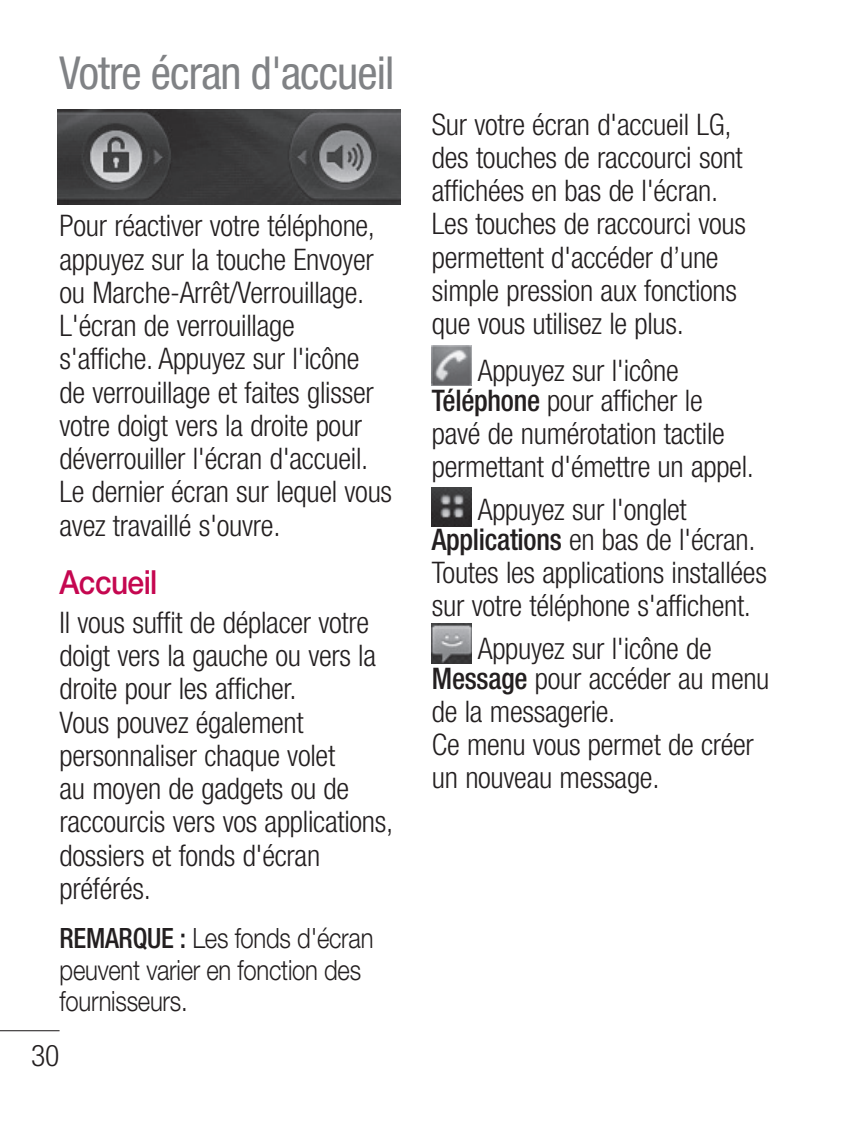
<style>
.page{position:relative;width:844px;height:1141px;background:#fff}
.page>*{position:absolute;margin:0;border:0;box-sizing:border-box;transform-origin:0 0}
.t1{font:condensed 45.5px "Helvetica Neue LT Pro";letter-spacing:-.02em;color:#808285}
.t2{font:500 33.25px "Helvetica Neue LT Pro";letter-spacing:-.02em;color:#c50750;scale:.9 1}
.t3{font:300 condensed 29.75px/33.2px "Helvetica Neue LT Pro";letter-spacing:-.01em;color:#231f20}
.t4{font:300 28px/31.5px "Helvetica Neue LT Pro";letter-spacing:-.01em;color:#231f20;scale:.85 1}
.s1{font-weight:500;font-stretch:condensed}
.s2{font-weight:500}
</style>
<div class="page">
<hr style="left:0;top:1030px;width:60px;height:1px;background:#231f20">
<img style="left:58px;top:109px;width:342px;height:96px">
<img style="left:432px;top:346px;width:39px;height:39px">
<img style="left:432px;top:487px;width:39px;height:40px">
<img style="left:432px;top:623px;width:39px;height:40px">
<h1 class="t1" style="left:60px;top:56px;width:336px">Votre écran d'accueil</h1>
<p class="t3" style="left:60px;top:212px;width:334px">Pour réactiver votre téléphone, appuyez sur la touche Envoyer ou Marche-Arrêt/Verrouillage.<br>L'écran de verrouillage s'affiche. Appuyez sur l'icône de verrouillage et faites glisser votre doigt vers la droite pour déverrouiller l'écran d'accueil.<br>Le dernier écran sur lequel vous avez travaillé s'ouvre.</p>
<p class="t2" style="left:60px;top:570px;width:110px">Accueil</p>
<p class="t3" style="left:60px;top:609px;width:335px">Il vous suffit de déplacer votre doigt vers la gauche ou vers la droite pour les afficher.<br>Vous pouvez également personnaliser chaque volet<br>au moyen de gadgets ou de raccourcis vers vos applications, dossiers et fonds d'écran préférés.</p>
<p class="t4" style="left:60px;top:925px;width:371px"><span class="s1">REMARQUE :</span> Les fonds d'écran peuvent varier en fonction des fournisseurs.</p>
<p class="t3" style="left:31px;top:1041px;width:30px">30</p>
<p class="t3" style="left:432px;top:110px;width:315px">Sur votre écran d'accueil LG, des touches de raccourci sont affichées en bas de l'écran.<br>Les touches de raccourci vous permettent d'accéder d’une simple pression aux fonctions que vous utilisez le plus.</p>
<p class="t3" style="left:432px;top:359px;width:272px;line-height:29.8px;text-indent:46px">Appuyez sur l'icône<br><span class="s2">Téléphone</span> pour afficher le</p>
<p class="t3" style="left:432px;top:420px;width:323px">pavé de numérotation tactile permettant d'émettre un appel.</p>
<p class="t3" style="left:432px;top:498px;width:325px;line-height:29.8px;text-indent:46px">Appuyez sur l'onglet<br><span class="s2">Applications</span> en bas de l'écran.</p>
<p class="t3" style="left:432px;top:559px;width:336px">Toutes les applications installées sur votre téléphone s'affichent.</p>
<p class="t3" style="left:432px;top:636px;width:339px;line-height:29.8px;text-align:center">Appuyez sur l'icône de<br><span class="s2">Message</span> pour accéder au menu</p>
<p class="t3" style="left:432px;top:698px;width:323px">de la messagerie.<br>Ce menu vous permet de créer un nouveau message.</p>
</div>
